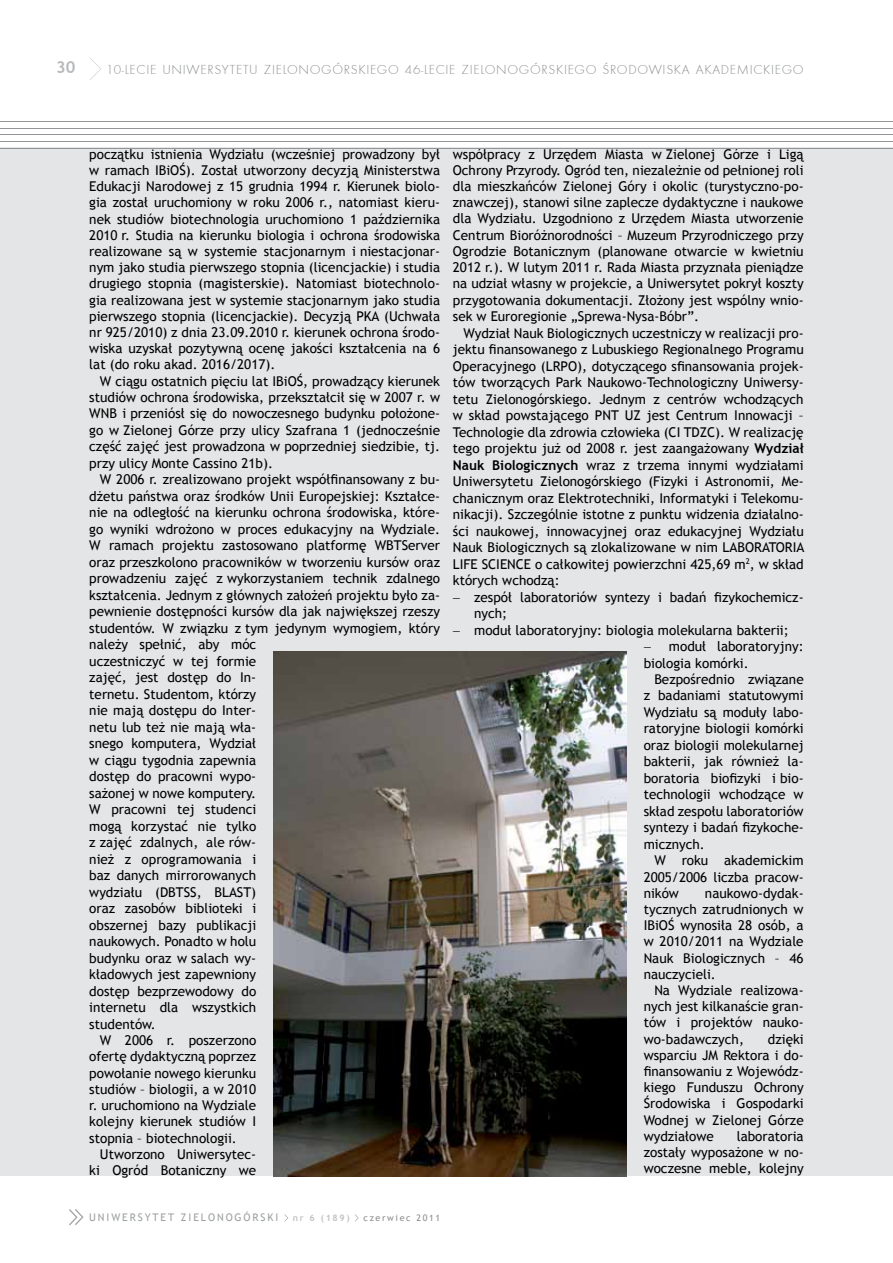
<style>
.page{position:relative;width:893px;height:1263px;background:#fff}
.page>*{position:absolute;margin:0;border:0;box-sizing:border-box;transform-origin:0 0}
.t1{font:700 16.5px "Trebuchet MS";color:#b8babc}
.t2{font:13.5px/16.2px "Trebuchet MS";color:#000;text-align:justify}
.t3{font:13.5px "Futura TEE Ligh";letter-spacing:.05em;color:#8a8c8e}
.t4{font:10.5px "Trebuchet MS";letter-spacing:.18em;color:#9da0a2}
.t5{font:9px "Trebuchet MS";letter-spacing:.18em;color:#8a8c8e}
.t6{font:700 9px "Trebuchet MS";color:#c0c2c4}
.s1{font-weight:700}
</style>
<div class="page">
<svg style="left:90px;top:58px;width:11px;height:22px"></svg>
<svg style="left:355px;top:1214px;width:4px;height:8px"></svg>
<svg style="left:69px;top:1209px;width:15px;height:16px"></svg>
<div style="left:0;top:148px;width:893px;height:1028px;background:#e4e5e6"></div>
<img style="left:273px;top:651px;width:354px;height:526px">
<hr style="left:0;top:121px;width:893px;height:1px;background:#939598">
<hr style="left:0;top:128px;width:893px;height:1px;background:#939598">
<hr style="left:0;top:135px;width:893px;height:1px;background:#939598">
<hr style="left:0;top:141px;width:893px;height:1px;background:#939598">
<hr style="left:0;top:148px;width:893px;height:1px;background:#939598">
<p class="t1" style="left:56px;top:57px;width:21px">30</p>
<p class="t3" style="left:106px;top:61px;width:699px">10-LECIE UNIWERSYTETU ZIELONOGÓRSKIEGO 46-LECIE ZIELONOGÓRSKIEGO ŒRODOWISKA AKADEMICKIEGO</p>
<p class="t2" style="left:89px;top:146px;width:352px">początku istnienia Wydziału (wcześniej prowadzony był w ramach IBiOŚ). Został utworzony decyzją Ministerstwa Edukacji Narodowej z 15 grudnia 1994 r. Kierunek biolo&shy;gia został uruchomiony w roku 2006 r., natomiast kieru&shy;nek studiów biotechnologia uruchomiono 1 października 2010 r. Studia na kierunku biologia i ochrona środowiska realizowane są w systemie stacjonarnym i niestacjonar&shy;nym jako studia pierwszego stopnia (licencjackie) i studia drugiego stopnia (magisterskie). Natomiast biotechnolo&shy;gia realizowana jest w systemie stacjonarnym jako studia pierwszego stopnia (licencjackie). Decyzją PKA (Uchwała nr 925/2010) z dnia 23.09.2010 r. kierunek ochrona środo&shy;wiska uzyskał pozytywną ocenę jakości kształcenia na 6 lat (do roku akad. 2016/2017).</p>
<p class="t2" style="left:89px;top:373px;width:352px;text-indent:11px">W ciągu ostatnich pięciu lat IBiOŚ, prowadzący kierunek studiów ochrona środowiska, przekształcił się w 2007 r. w WNB i przeniósł się do nowoczesnego budynku położone&shy;go w Zielonej Górze przy ulicy Szafrana 1 (jednocześnie część zajęć jest prowadzona w poprzedniej siedzibie, tj. przy ulicy Monte Cassino 21b).</p>
<p class="t2" style="left:100px;top:472px;width:342px">W 2006 r. zrealizowano projekt współfinansowany z bu-</p>
<p class="t2" style="left:89px;top:488px;width:352px">dżetu państwa oraz środków Unii Europejskiej: Kształce-</p>
<p class="t2" style="left:89px;top:505px;width:352px">nie na odległość na kierunku ochrona środowiska, które-</p>
<p class="t2" style="left:89px;top:521px;width:352px">go wyniki wdrożono w proces edukacyjny na Wydziale.</p>
<p class="t2" style="left:89px;top:538px;width:352px">W ramach projektu zastosowano platformę WBTServer</p>
<p class="t2" style="left:89px;top:554px;width:352px">oraz przeszkolono pracowników w tworzeniu kursów oraz</p>
<p class="t2" style="left:89px;top:571px;width:352px">prowadzeniu zajęć z wykorzystaniem technik zdalnego</p>
<p class="t2" style="left:89px;top:587px;width:352px">kształcenia. Jednym z głównych założeń projektu było za-</p>
<p class="t2" style="left:89px;top:604px;width:352px">pewnienie dostępności kursów dla jak największej rzeszy</p>
<p class="t2" style="left:89px;top:620px;width:352px">studentów. W związku z tym jedynym wymogiem, który</p>
<p class="t2" style="left:89px;top:637px;width:168px">należy spełnić, aby móc</p>
<p class="t2" style="left:89px;top:653px;width:168px">uczestniczyć w tej formie</p>
<p class="t2" style="left:89px;top:670px;width:168px">zajęć, jest dostęp do In-</p>
<p class="t2" style="left:89px;top:686px;width:168px">ternetu. Studentom, którzy</p>
<p class="t2" style="left:89px;top:703px;width:168px">nie mają dostępu do Inter-</p>
<p class="t2" style="left:89px;top:719px;width:168px">netu lub też nie mają wła-</p>
<p class="t2" style="left:89px;top:736px;width:168px">snego komputera, Wydział</p>
<p class="t2" style="left:89px;top:752px;width:168px">w ciągu tygodnia zapewnia</p>
<p class="t2" style="left:89px;top:769px;width:168px">dostęp do pracowni wypo-</p>
<p class="t2" style="left:89px;top:785px;width:168px">sażonej w nowe komputery.</p>
<p class="t2" style="left:89px;top:801px;width:168px">W pracowni tej studenci</p>
<p class="t2" style="left:89px;top:818px;width:168px">mogą korzystać nie tylko</p>
<p class="t2" style="left:89px;top:834px;width:168px">z zajęć zdalnych, ale rów-</p>
<p class="t2" style="left:89px;top:851px;width:168px">nież z oprogramowania i</p>
<p class="t2" style="left:89px;top:867px;width:168px">baz danych mirrorowanych</p>
<p class="t2" style="left:89px;top:884px;width:168px">wydziału (DBTSS, BLAST)</p>
<p class="t2" style="left:89px;top:900px;width:168px">oraz zasobów biblioteki i</p>
<p class="t2" style="left:89px;top:917px;width:168px">obszernej bazy publikacji</p>
<p class="t2" style="left:89px;top:933px;width:168px">naukowych. Ponadto w holu</p>
<p class="t2" style="left:89px;top:950px;width:168px">budynku oraz w salach wy-</p>
<p class="t2" style="left:89px;top:966px;width:168px">kładowych jest zapewniony</p>
<p class="t2" style="left:89px;top:983px;width:168px">dostęp bezprzewodowy do</p>
<p class="t2" style="left:89px;top:999px;width:168px">internetu dla wszystkich</p>
<p class="t2" style="left:89px;top:1016px;width:68px">studentów.</p>
<p class="t2" style="left:100px;top:1032px;width:158px">W 2006 r. poszerzono</p>
<p class="t2" style="left:89px;top:1049px;width:168px">ofertę dydaktyczną poprzez</p>
<p class="t2" style="left:89px;top:1065px;width:168px">powołanie nowego kierunku</p>
<p class="t2" style="left:89px;top:1081px;width:168px">studiów – biologii, a w 2010</p>
<p class="t2" style="left:89px;top:1097px;width:168px">r. uruchomiono na Wydziale</p>
<p class="t2" style="left:89px;top:1113px;width:168px">kolejny kierunek studiów I</p>
<p class="t2" style="left:89px;top:1130px;width:149px">stopnia – biotechnologii.</p>
<p class="t2" style="left:100px;top:1146px;width:158px">Utworzono Uniwersytec-</p>
<p class="t2" style="left:89px;top:1162px;width:168px">ki Ogród Botaniczny we</p>
<p class="t2" style="left:453px;top:146px;width:352px">współpracy z Urzędem Miasta w Zielonej Górze i Ligą Ochrony Przyrody. Ogród ten, niezależnie od pełnionej roli dla mieszkańców Zielonej Góry i okolic (turystyczno-po&shy;znawczej), stanowi silne zaplecze dydaktyczne i naukowe dla Wydziału. Uzgodniono z Urzędem Miasta utworzenie Centrum Bioróżnorodności – Muzeum Przyrodniczego przy Ogrodzie Botanicznym (planowane otwarcie w kwietniu 2012 r.). W lutym 2011 r. Rada Miasta przyznała pieniądze na udział własny w projekcie, a Uniwersytet pokrył koszty przygotowania dokumentacji. Złożony jest wspólny wnio&shy;sek w Euroregionie „Sprewa-Nysa-Bóbr”.</p>
<p class="t2" style="left:463px;top:325px;width:342px">Wydział Nauk Biologicznych uczestniczy w realizacji pro-</p>
<p class="t2" style="left:453px;top:342px;width:352px">jektu finansowanego z Lubuskiego Regionalnego Programu</p>
<p class="t2" style="left:453px;top:358px;width:352px">Operacyjnego (LRPO), dotyczącego sfinansowania projek-</p>
<p class="t2" style="left:453px;top:375px;width:352px">tów tworzących Park Naukowo-Technologiczny Uniwersy-</p>
<p class="t2" style="left:453px;top:391px;width:352px">tetu Zielonogórskiego. Jednym z centrów wchodzących</p>
<p class="t2" style="left:453px;top:408px;width:352px">w skład powstającego PNT UZ jest Centrum Innowacji –</p>
<p class="t2" style="left:453px;top:424px;width:352px">Technologie dla zdrowia człowieka (CI TDZC). W realizację</p>
<p class="t2" style="left:453px;top:441px;width:352px">tego projektu już od 2008 r. jest zaangażowany <span class="s1">Wydział</span></p>
<p class="t2" style="left:453px;top:457px;width:352px"><span class="s1">Nauk Biologicznych</span> wraz z trzema innymi wydziałami</p>
<p class="t2" style="left:453px;top:474px;width:352px">Uniwersytetu Zielonogórskiego (Fizyki i Astronomii, Me-</p>
<p class="t2" style="left:453px;top:490px;width:352px">chanicznym oraz Elektrotechniki, Informatyki i Telekomu-</p>
<p class="t2" style="left:453px;top:507px;width:352px">nikacji). Szczególnie istotne z punktu widzenia działalno-</p>
<p class="t2" style="left:453px;top:523px;width:352px">ści naukowej, innowacyjnej oraz edukacyjnej Wydziału</p>
<p class="t2" style="left:453px;top:540px;width:353px">Nauk Biologicznych są zlokalizowane w nim LABORATORIA</p>
<p class="t2" style="left:453px;top:556px;width:352px">LIFE SCIENCE o całkowitej powierzchni 425,69 m<sup>2</sup>, w skład</p>
<p class="t2" style="left:453px;top:573px;width:108px">których wchodzą:</p>
<p class="t2" style="left:453px;top:589px;width:352px">− zespół laboratoriów syntezy i badań fizykochemicz-</p>
<p class="t2" style="left:474px;top:606px;width:35px">nych;</p>
<p class="t2" style="left:453px;top:622px;width:337px">− moduł laboratoryjny: biologia molekularna bakterii;</p>
<p class="t2" style="left:644px;top:639px;width:161px;text-indent:25px">moduł laboratoryjny: biologia komórki.</p>
<p class="t2" style="left:644px;top:671px;width:162px;text-indent:11px">Bezpośrednio związane z badaniami statutowymi Wydziału są moduły labo&shy;ratoryjne biologii komórki oraz biologii molekularnej bakterii, jak również la&shy;boratoria biofizyki i bio&shy;technologii wchodzące w skład zespołu laboratoriów syntezy i badań fizykoche&shy;micznych.</p>
<p class="t2" style="left:644px;top:853px;width:161px;text-indent:11px">W roku akademickim 2005/2006 liczba pracow&shy;ników</p>
<p class="t2" style="left:644px;top:885px;width:161px;text-indent:61px">naukowo-dydak&shy;tycznych zatrudnionych w IBiOŚ wynosiła 28 osób, a w 2010/2011 na Wydziale Nauk Biologicznych – 46 nauczycieli.</p>
<p class="t2" style="left:644px;top:982px;width:161px;text-indent:11px">Na Wydziale realizowa&shy;nych jest kilkanaście gran&shy;tów i projektów nauko&shy;wo-badawczych,</p>
<p class="t2" style="left:644px;top:1031px;width:162px;text-indent:124px">dzięki wsparciu JM Rektora i do&shy;finansowaniu z Wojewódz&shy;kiego Funduszu Ochrony Środowiska i Gospodarki Wodnej w Zielonej Górze wydziałowe</p>
<p class="t2" style="left:644px;top:1128px;width:161px;text-indent:93px">laboratoria zostały wyposażone w no&shy;woczesne meble, kolejny</p>
<p class="t4" style="left:89px;top:1211px;width:191px">UNIWERSYTET ZIELONOGÓRSKI</p>
<p class="t6" style="left:293px;top:1212px;width:58px">nr 6 (189)</p>
<p class="t5" style="left:364px;top:1212px;width:78px">czerwiec 2011</p>
</div>
